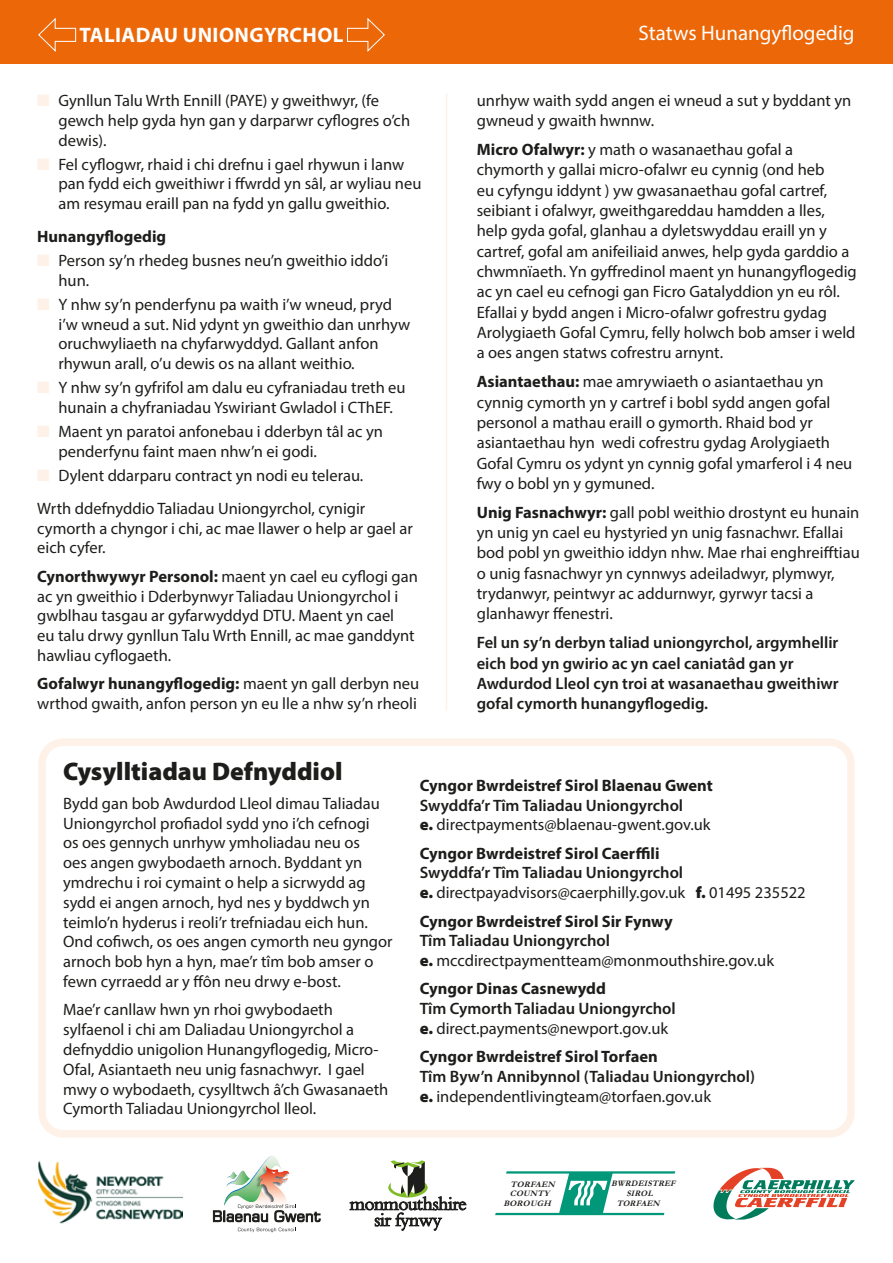
<style>
.page{position:relative;width:893px;height:1263px;background:#fff}
.page>*{position:absolute;margin:0;border:0;box-sizing:border-box;transform-origin:0 0}
.t1{font:900 25.5px "Myriad Pro";color:#1d1d1b}
.t2{font:21px "Myriad Pro";color:#fff}
.t3{font:700 21px "Myriad Pro";letter-spacing:.02em;color:#fff}
.t4{font:16.5px/19.8px "Myriad Pro";color:#1d1d1b}
.t5{font:600 16.5px/20.4px "Myriad Pro";color:#1d1d1b}
.t6{font:700 16.5px "Myriad Pro";color:#1d1d1b}
.t7{font:italic 700 8.4px "Garamond";color:#1d1d1b}
.s1{color:#fef2e8}
.s2{font-weight:700}
.s3{font-weight:600}
.s4{font-weight:900}
.s5{font-weight:400}
</style>
<div class="page">
<div style="left:38px;top:738px;width:817px;height:399px;border:8px solid #fef2e8;border-radius:21px"></div>
<div style="left:0;top:0;width:893px;height:64px;background:#ec6708"></div>
<svg style="left:238px;top:1228px;width:58px;height:4px"></svg>
<svg style="left:213px;top:1156px;width:108px;height:66px"></svg>
<img style="left:39px;top:1161px;width:144px;height:63px">
<svg style="left:350px;top:1160px;width:116px;height:71px"></svg>
<svg style="left:495px;top:1171px;width:180px;height:44px"></svg>
<svg style="left:713px;top:1167px;width:142px;height:53px"></svg>
<hr style="left:446px;top:94px;width:1px;height:616px;background:#fef2e8">
<svg style="left:38px;top:18px;width:38px;height:34px"></svg>
<svg style="left:347px;top:18px;width:38px;height:34px"></svg>
<p class="t3" style="left:79px;top:21px;width:266px">TALIADAU UNIONGYRCHOL</p>
<p class="t4" style="left:58px;top:90px;width:353px;text-indent:-21px"><span class="s1">■</span> Gynllun Talu Wrth Ennill (PAYE) y gweithwyr, (fe gewch help gyda hyn gan y darparwr cyflogres o’ch dewis).</p>
<p class="t4" style="left:58px;top:154px;width:365px;text-indent:-21px"><span class="s1">■</span> Fel cyflogwr, rhaid i chi drefnu i gael rhywun i lanw pan fydd eich gweithiwr i ffwrdd yn sâl, ar wyliau neu am resymau eraill pan na fydd yn gallu gweithio.</p>
<p class="t6" style="left:37px;top:226px;width:130px">Hunangyflogedig</p>
<p class="t4" style="left:58px;top:250px;width:331px;text-indent:-21px"><span class="s1">■</span> Person sy’n rhedeg busnes neu’n gweithio iddo’i hun.</p>
<p class="t4" style="left:58px;top:294px;width:353px;text-indent:-21px"><span class="s1">■</span> Y nhw sy’n penderfynu pa waith i’w wneud, pryd i’w wneud a sut. Nid ydynt yn gweithio dan unrhyw oruchwyliaeth na chyfarwyddyd. Gallant anfon rhywun arall, o’u dewis os na allant weithio.</p>
<p class="t4" style="left:37px;top:378px;width:370px;text-align:center"><span class="s1">■</span> Y nhw sy’n gyfrifol am dalu eu cyfraniadau treth eu hunain a chyfraniadau Yswiriant Gwladol i CThEF.</p>
<p class="t4" style="left:58px;top:422px;width:326px;text-indent:-21px"><span class="s1">■</span> Maent yn paratoi anfonebau i dderbyn tâl ac yn penderfynu faint maen nhw’n ei godi.</p>
<p class="t4" style="left:37px;top:459px;width:330px;line-height:32.5px"><span class="s1">■</span> Dylent ddarparu contract yn nodi eu telerau.<br>Wrth ddefnyddio Taliadau Uniongyrchol, cynigir</p>
<p class="t4" style="left:37px;top:518px;width:377px">cymorth a chyngor i chi, ac mae llawer o help ar gael ar eich cyfer.</p>
<p class="t4" style="left:37px;top:566px;width:382px"><span class="s2">Cynorthwywyr Personol:</span> maent yn cael eu cyflogi gan ac yn gweithio i Dderbynwyr Taliadau Uniongyrchol i gwblhau tasgau ar gyfarwyddyd DTU. Maent yn cael<br>eu talu drwy gynllun Talu Wrth Ennill, ac mae ganddynt hawliau cyflogaeth.</p>
<p class="t4" style="left:37px;top:674px;width:384px"><span class="s2">Gofalwyr hunangyflogedig:</span> maent yn gall derbyn neu wrthod gwaith, anfon person yn eu lle a nhw sy’n rheoli</p>
<p class="t2" style="left:639px;top:20px;width:218px">Statws Hunangyflogedig</p>
<p class="t4" style="left:477px;top:90px;width:376px;line-height:20.4px">unrhyw waith sydd angen ei wneud a sut y byddant yn gwneud y gwaith hwnnw.</p>
<p class="t4" style="left:477px;top:139px;width:382px;line-height:20.4px"><span class="s2">Micro Ofalwyr:</span> y math o wasanaethau gofal a chymorth y gallai micro-ofalwr eu cynnig (ond heb<br>eu cyfyngu iddynt ) yw gwasanaethau gofal cartref, seibiant i ofalwyr, gweithgareddau hamdden a lles, help gyda gofal, glanhau a dyletswyddau eraill yn y cartref, gofal am anifeiliaid anwes, help gyda garddio a chwmnïaeth. Yn gyffredinol maent yn hunangyflogedig ac yn cael eu cefnogi gan Ficro Gatalyddion yn eu rôl.<br>Efallai y bydd angen i Micro-ofalwr gofrestru gydag Arolygiaeth Gofal Cymru, felly holwch bob amser i weld a oes angen statws cofrestru arnynt.</p>
<p class="t4" style="left:477px;top:371px;width:377px;line-height:20.4px"><span class="s2">Asiantaethau:</span> mae amrywiaeth o asiantaethau yn cynnig cymorth yn y cartref i bobl sydd angen gofal personol a mathau eraill o gymorth. Rhaid bod yr asiantaethau hyn wedi cofrestru gydag Arolygiaeth Gofal Cymru os ydynt yn cynnig gofal ymarferol i 4 neu fwy o bobl yn y gymuned.</p>
<p class="t4" style="left:477px;top:502px;width:385px;line-height:20.4px"><span class="s2">Unig Fasnachwyr:</span> gall pobl weithio drostynt eu hunain yn unig yn cael eu hystyried yn unig fasnachwr. Efallai bod pobl yn gweithio iddyn nhw. Mae rhai enghreifftiau o unig fasnachwyr yn cynnwys adeiladwyr, plymwyr, trydanwyr, peintwyr ac addurnwyr, gyrwyr tacsi a glanhawyr ffenestri.</p>
<p class="t5" style="left:477px;top:632px;width:364px">Fel un sy’n derbyn taliad uniongyrchol, argymhellir eich bod yn gwirio ac yn cael caniatâd gan yr Awdurdod Lleol cyn troi at wasanaethau gweithiwr gofal cymorth hunangyflogedig.</p>
<h1 class="t1" style="left:63px;top:755px;width:281px">Cysylltiadau Defnyddiol</h1>
<p class="t4" style="left:63px;top:793px;width:331px">Bydd gan bob Awdurdod Lleol dimau Taliadau Uniongyrchol profiadol sydd yno i’ch cefnogi<br>os oes gennych unrhyw ymholiadau neu os<br>oes angen gwybodaeth arnoch. Byddant yn ymdrechu i roi cymaint o help a sicrwydd ag sydd ei angen arnoch, hyd nes y byddwch yn teimlo’n hyderus i reoli’r trefniadau eich hun.<br>Ond cofiwch, os oes angen cymorth neu gyngor arnoch bob hyn a hyn, mae’r tîm bob amser o fewn cyrraedd ar y ffôn neu drwy e-bost.</p>
<p class="t4" style="left:63px;top:1000px;width:327px">Mae’r canllaw hwn yn rhoi gwybodaeth sylfaenol i chi am Daliadau Uniongyrchol a defnyddio unigolion Hunangyflogedig, Micro-Ofal, Asiantaeth neu unig fasnachwyr. I gael mwy o wybodaeth, cysylltwch â’ch Gwasanaeth Cymorth Taliadau Uniongyrchol lleol.</p>
<p class="t6" style="left:420px;top:774px;width:294px">Cyngor Bwrdeistref Sirol Blaenau Gwent</p>
<p class="t4" style="left:420px;top:795px;width:292px"><span class="s3">Swyddfa’r Tîm Taliadau Uniongyrchol<br></span><span class="s4">e.</span> directpayments@blaenau-gwent.gov.uk</p>
<p class="t6" style="left:420px;top:842px;width:241px">Cyngor Bwrdeistref Sirol Caerffili</p>
<p class="t4" style="left:420px;top:863px;width:387px"><span class="s3">Swyddfa’r Tîm Taliadau Uniongyrchol<br></span><span class="s4">e.</span> directpayadvisors@caerphilly.gov.uk <span class="s4">f.</span> 01495 235522</p>
<p class="t6" style="left:420px;top:910px;width:254px">Cyngor Bwrdeistref Sirol Sir Fynwy</p>
<p class="t4" style="left:420px;top:931px;width:356px"><span class="s3">Tîm Taliadau Uniongyrchol<br></span><span class="s4">e.</span> mccdirectpaymentteam@monmouthshire.gov.uk</p>
<p class="t6" style="left:420px;top:978px;width:187px">Cyngor Dinas Casnewydd</p>
<p class="t5" style="left:420px;top:998px;width:257px;line-height:19.8px">Tîm Cymorth Taliadau Uniongyrchol <span class="s4">e.</span> <span class="s5">direct.payments@newport.gov.uk</span></p>
<p class="t6" style="left:420px;top:1046px;width:239px">Cyngor Bwrdeistref Sirol Torfaen</p>
<p class="t5" style="left:420px;top:1066px;width:337px;line-height:19.8px">Tîm Byw’n Annibynnol (Taliadau Uniongyrchol) <span class="s4">e.</span> <span class="s5">independentlivingteam@torfaen.gov.uk</span></p>
<p class="t7" style="left:511px;top:1179px;width:48px">TORFAEN</p>
<p class="t7" style="left:510px;top:1189px;width:43px">COUNTY</p>
<p class="t7" style="left:503px;top:1198px;width:51px">BOROUGH</p>
<p class="t7" style="left:611px;top:1179px;width:68px">BWRDEISTREF</p>
<p class="t7" style="left:626px;top:1188px;width:30px">SIROL</p>
<p class="t7" style="left:617px;top:1198px;width:47px">TORFAEN</p>
</div>
